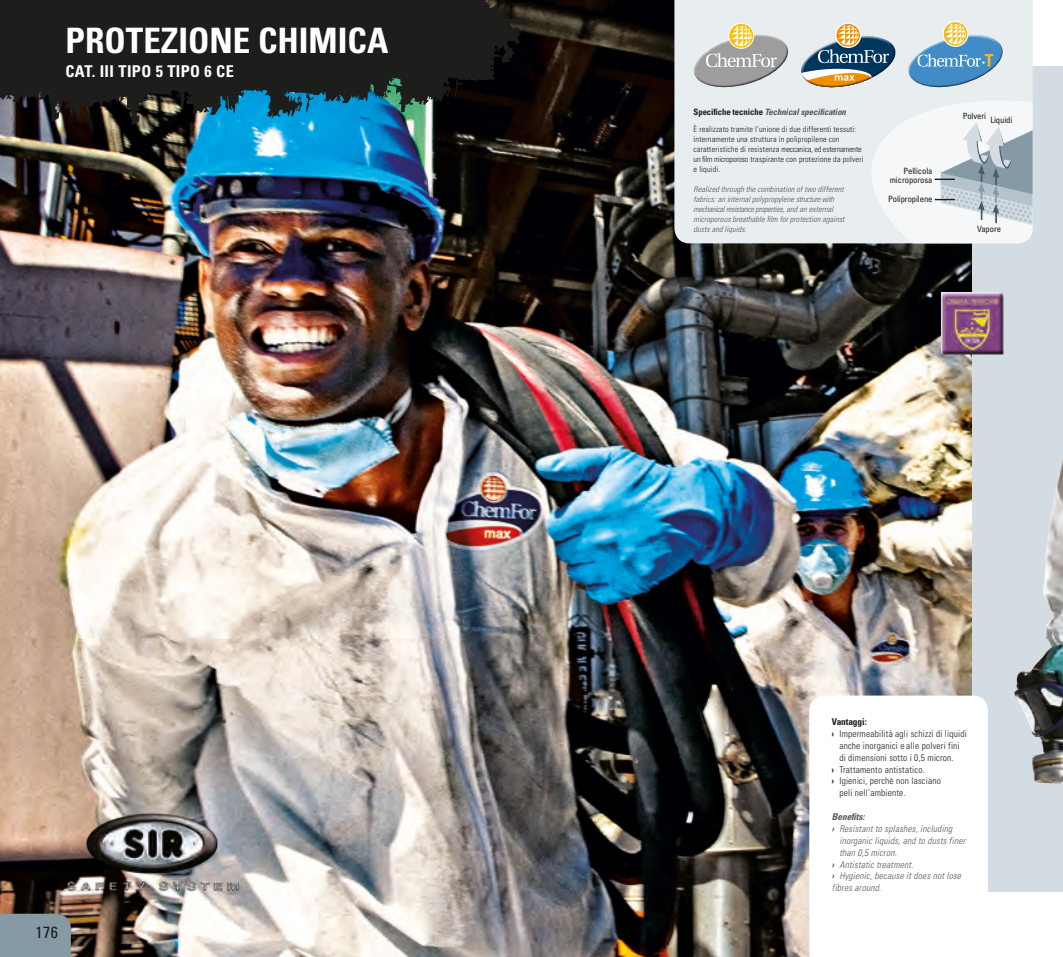
<style>
.page{position:relative;width:1063px;height:957px;background:#fff}
.page>*{position:absolute;margin:0;border:0;box-sizing:border-box;transform-origin:0 0}
.t1{font:700 condensed 35px "Univers LT Std";color:#fff}
.t2{font:700 condensed 16.25px "Univers LT Std";letter-spacing:.025em;color:#fff}
.t3{font:condensed 16.25px "Univers LT Std";color:#1d1d1b}
.t4{font:300 condensed 9.38px "Univers LT Std";letter-spacing:.02em;color:#1d1d1b}
.t5{font:italic 300 condensed 9.38px "Univers LT Std";letter-spacing:.02em;color:#575756}
.t6{font:700 condensed 9.38px "Univers LT Std";letter-spacing:-.01em;color:#1d1d1b}
.t7{font:italic 700 condensed 9.38px "Univers LT Std";letter-spacing:-.01em;color:#575756}
.t8{font:italic 700 condensed 8.75px "Univers LT Std";letter-spacing:-.01em;color:#575756}
.t9{font:condensed 8.62px/9.4px "Univers LT Std";letter-spacing:-.01em;color:#1d1d1b;text-align:right}
.t10{font:300 condensed 8.12px/10px "Univers LT Std";letter-spacing:.02em;color:#1d1d1b}
.t11{font:italic 300 condensed 8.12px/10px "Univers LT Std";letter-spacing:.01em;color:#575756}
.s1{font-style:normal;color:#1d1d1b}
.s2{font-weight:700}
</style>
<div class="page">
<div style="left:840px;top:66px;width:223px;height:825px;background:#d2dce2"></div>
<img style="left:0;top:0;width:971px;height:957px">
<div style="left:0;top:913px;width:71px;height:44px;background:#869aa6"></div>
<img style="left:66px;top:810px;width:173px;height:81px">
<div style="left:809px;top:695px;width:179px;height:262px;background:#fff"></div>
<div style="left:674px;top:0;width:359px;height:243px;background:#e8edf0"></div>
<svg style="left:729px;top:23px;width:25px;height:25px"></svg>
<div style="left:728px;top:23px;width:26px;height:26px;border:1px solid #fff;border-radius:50%"></div>
<svg style="left:692px;top:26px;width:97px;height:62px;background:#c2c1ba"></svg>
<img style="left:1014px;top:458px;width:49px;height:327px">
<svg style="left:0;top:0;width:534px;height:125px;background:#1c272a"></svg>
<div style="left:939px;top:292px;width:65px;height:64px;background:#1d1d1b;opacity:.9"></div>
<svg style="left:799px;top:21px;width:234px;height:222px;background:#d1dadf"></svg>
<p class="t1" style="left:66px;top:19px;width:324px">PROTEZIONE CHIMICA</p>
<p class="t2" style="left:66px;top:62px;width:170px">CAT. III TIPO 5 TIPO 6 CE</p>
<p class="t3" style="left:35px;top:921px;width:24px">176</p>
<p class="t8" style="left:694px;top:107px;width:154px"><span class="s1">Specifiche tecniche</span> Technical specification</p>
<p class="t10" style="left:694px;top:124px;width:172px">È realizzato tramite l’unione di due differenti tessuti: internamente una struttura in polipropilene con caratteristiche di resistenza meccanica, ed esternamente un film microporoso traspirante con protezione da polveri e liquidi.</p>
<p class="t11" style="left:694px;top:184px;width:152px">Realized through the combination of two different fabrics: an internal polypropylene structure with mechanical resistance properties, and an external microporous breathable film for protection against dusts and liquids.</p>
<p class="t9" style="left:890px;top:166px;width:44px">Pellicola microporosa</p>
<p class="t9" style="left:888px;top:194px;width:46px">Polipropilene</p>
<p class="t9" style="left:963px;top:111px;width:25px">Polveri</p>
<p class="t9" style="left:990px;top:115px;width:23px">Liquidi</p>
<p class="t9" style="left:977px;top:224px;width:26px">Vapore</p>
<p class="t6" style="left:832px;top:716px;width:36px">Vantaggi:</p>
<p class="t4" style="left:832px;top:728px;width:137px"><span class="s2">›</span> Impermeabilità agli schizzi di liquidi</p>
<p class="t4" style="left:839px;top:740px;width:122px">anche inorganici e alle polveri fini</p>
<p class="t4" style="left:839px;top:751px;width:116px">di dimensioni sotto i 0,5 micron.</p>
<p class="t4" style="left:832px;top:763px;width:94px"><span class="s2">›</span> Trattamento antistatico.</p>
<p class="t4" style="left:832px;top:775px;width:111px"><span class="s2">›</span> Igienici, perchè non lasciano</p>
<p class="t4" style="left:839px;top:787px;width:68px">peli nell’ambiente.</p>
<p class="t7" style="left:832px;top:811px;width:34px">Benefits:</p>
<p class="t5" style="left:832px;top:823px;width:122px"><span class="s2">›</span> Resistant to splashes, including</p>
<p class="t5" style="left:839px;top:835px;width:127px">inorganic liquids, and to dusts finer</p>
<p class="t5" style="left:839px;top:846px;width:59px">than 0,5 micron.</p>
<p class="t5" style="left:832px;top:858px;width:83px"><span class="s2">›</span> Antistatic treatment.</p>
<p class="t5" style="left:832px;top:870px;width:131px"><span class="s2">›</span> Hygienic, because it does not lose</p>
<p class="t5" style="left:832px;top:882px;width:51px">fibres around.</p>
</div>
